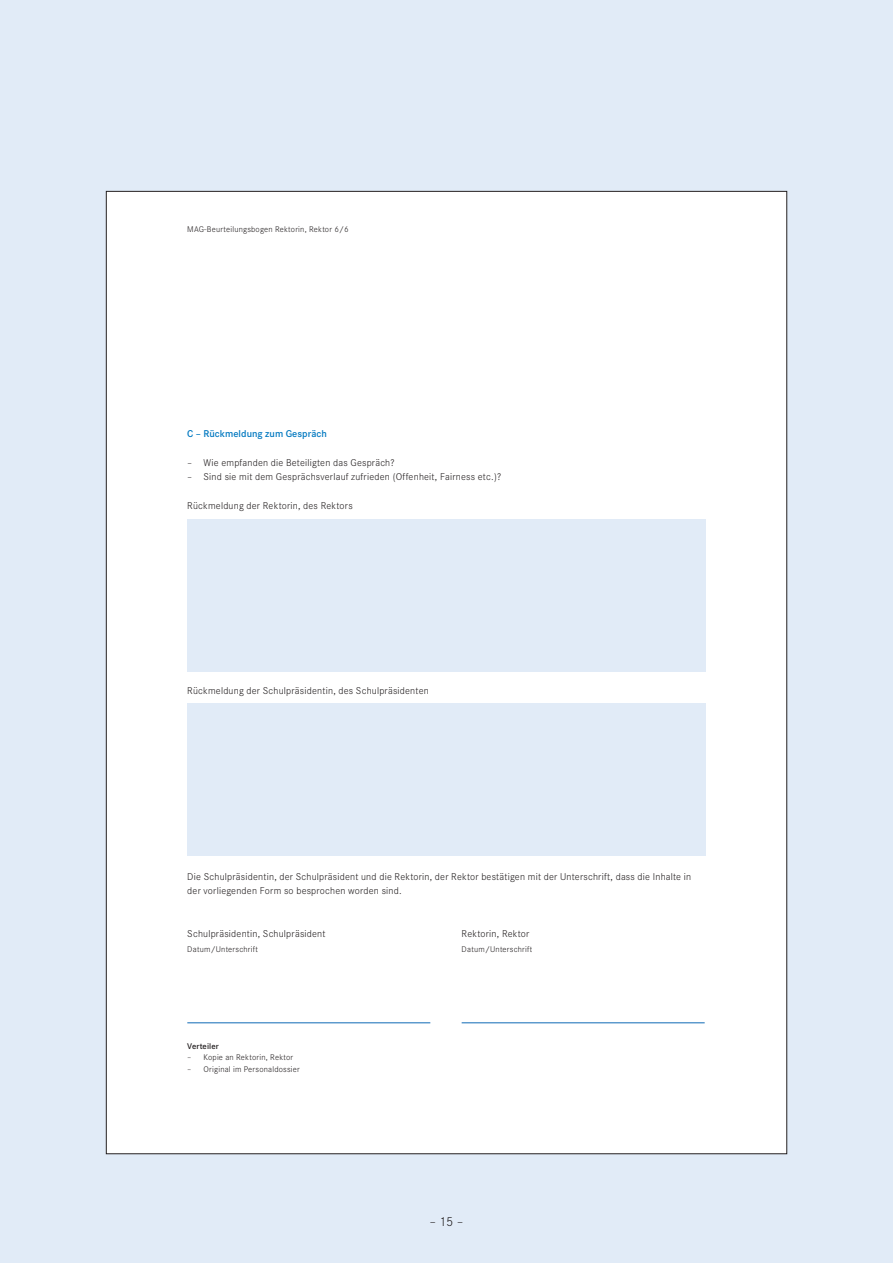
<style>
.page{position:relative;width:893px;height:1263px;background:#e1ebf7}
.page>*{position:absolute;margin:0;border:0;box-sizing:border-box;transform-origin:0 0}
.t1{font:300 13.5px "Corporate S";color:#231f20}
.t2{font:300 10.35px/14.2px "Corporate S";letter-spacing:.02em;color:#231f20}
.t3{font:600 10.35px "Corporate S";letter-spacing:.005em;color:#0078c0}
.t4{font:300 8.55px "Corporate S";letter-spacing:.025em;color:#231f20}
.t5{font:600 8.55px "Corporate S";letter-spacing:.01em;color:#231f20}
</style>
<div class="page">
<div style="left:106px;top:191px;width:681px;height:963px;background:#fff"></div>
<hr style="left:187px;top:1022px;width:243px;height:1px;background:#0f6ab5">
<hr style="left:462px;top:1022px;width:243px;height:1px;background:#0f6ab5">
<div style="left:187px;top:519px;width:519px;height:152px;background:#e1ebf7"></div>
<div style="left:187px;top:703px;width:519px;height:153px;background:#e1ebf7"></div>
<p class="t4" style="left:187px;top:225px;width:163px">MAG-Beurteilungsbogen Rektorin, Rektor 6/6</p>
<p class="t3" style="left:187px;top:428px;width:141px">C – Rückmeldung zum Gespräch</p>
<p class="t2" style="left:187px;top:455px;width:209px">– Wie empfanden die Beteiligten das Gespräch?</p>
<p class="t2" style="left:187px;top:469px;width:315px">– Sind sie mit dem Gesprächsverlauf zufrieden (Offenheit, Fairness etc.)?</p>
<p class="t2" style="left:187px;top:498px;width:167px">Rückmeldung der Rektorin, des Rektors</p>
<p class="t2" style="left:187px;top:684px;width:243px">Rückmeldung der Schulpräsidentin, des Schulpräsidenten</p>
<p class="t2" style="left:187px;top:870px;width:505px">Die Schulpräsidentin, der Schulpräsident und die Rektorin, der Rektor bestätigen mit der Unterschrift, dass die Inhalte in der vorliegenden Form so besprochen worden sind.</p>
<p class="t2" style="left:187px;top:927px;width:140px">Schulpräsidentin, Schulpräsident</p>
<p class="t2" style="left:462px;top:927px;width:69px">Rektorin, Rektor</p>
<p class="t4" style="left:187px;top:944px;width:72px">Datum/Unterschrift</p>
<p class="t4" style="left:462px;top:944px;width:72px">Datum/Unterschrift</p>
<p class="t5" style="left:187px;top:1041px;width:33px">Verteiler</p>
<p class="t4" style="left:187px;top:1052px;width:107px">– Kopie an Rektorin, Rektor</p>
<p class="t4" style="left:187px;top:1064px;width:114px">– Original im Personaldossier</p>
<h1 class="t1" style="left:430px;top:1214px;width:35px">– 15 –</h1>
</div>
